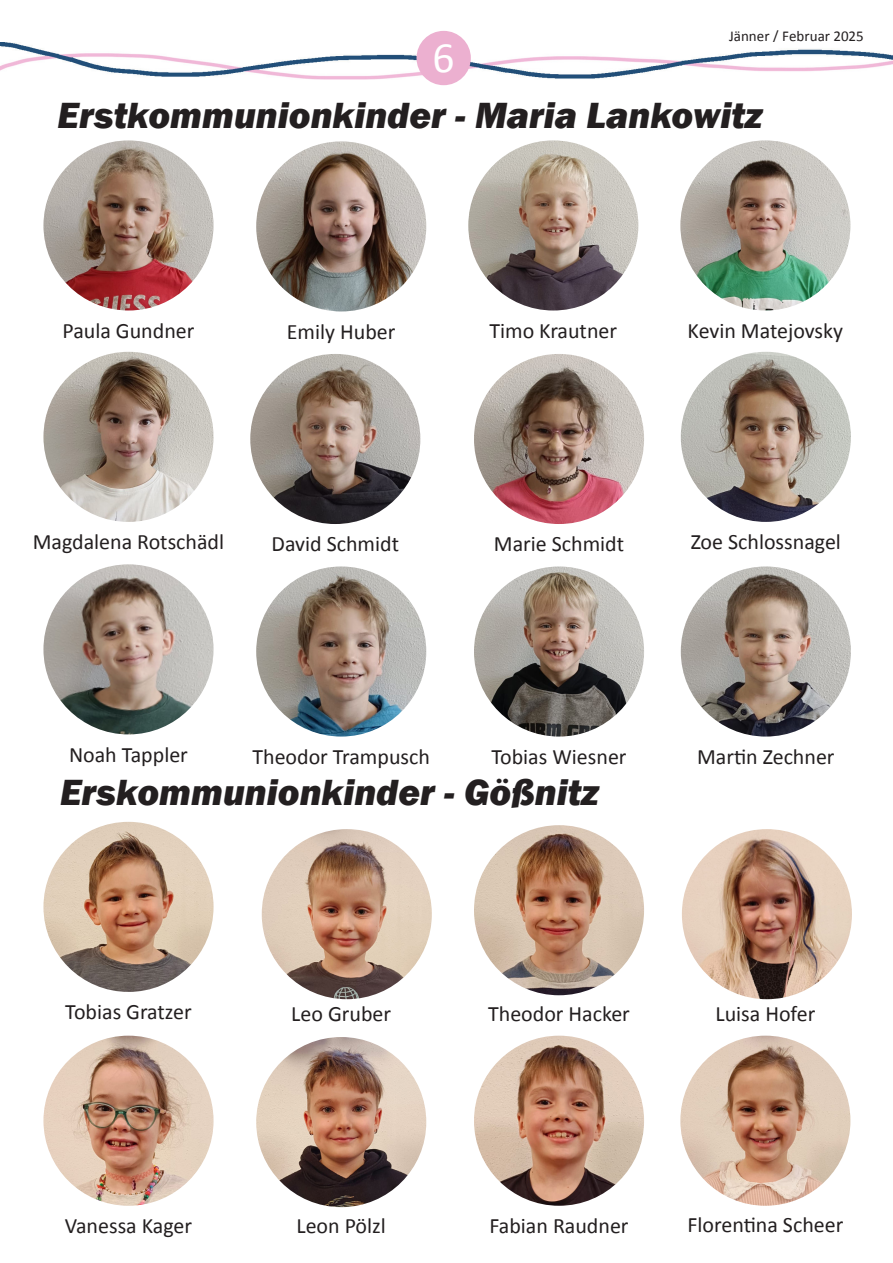
<style>
.page{position:relative;width:893px;height:1263px;background:#fff}
.page>*{position:absolute;margin:0;border:0;box-sizing:border-box;transform-origin:0 0}
.t1{font:43.5px "Calibri";color:#fff}
.t2{font:italic 800 37.5px "Franklin Gothic";color:#231f20}
.t3{font:21.9px "Calibri";color:#231f20}
.t4{font:15px "Calibri";color:#231f20}
</style>
<div class="page">
<img style="left:0;top:43px;width:893px;height:37px">
<div style="left:416px;top:31px;width:55px;height:54px;background:#ecb0d0;border-radius:50%"></div>
<img style="left:682px;top:829px;width:170px;height:170px;border-radius:85px">
<img style="left:262px;top:829px;width:170px;height:170px;border-radius:85px">
<img style="left:256px;top:1037px;width:170px;height:170px;border-radius:85px">
<img style="left:43px;top:1036px;width:171px;height:170px;border-radius:85px">
<img style="left:43px;top:822px;width:171px;height:170px;border-radius:85px">
<img style="left:474px;top:825px;width:170px;height:170px;border-radius:85px">
<img style="left:680px;top:1036px;width:170px;height:170px;border-radius:85px">
<img style="left:474px;top:354px;width:170px;height:170px;border-radius:85px">
<img style="left:468px;top:140px;width:170px;height:170px;border-radius:85px">
<img style="left:681px;top:566px;width:170px;height:170px;border-radius:85px">
<img style="left:43px;top:140px;width:171px;height:170px;border-radius:85px">
<img style="left:474px;top:566px;width:170px;height:170px;border-radius:85px">
<img style="left:250px;top:354px;width:170px;height:170px;border-radius:85px">
<img style="left:43px;top:352px;width:171px;height:170px;border-radius:85px">
<img style="left:256px;top:141px;width:170px;height:170px;border-radius:85px">
<img style="left:43px;top:564px;width:171px;height:170px;border-radius:85px">
<img style="left:681px;top:352px;width:170px;height:170px;border-radius:85px">
<img style="left:256px;top:566px;width:170px;height:170px;border-radius:85px">
<img style="left:474px;top:1036px;width:170px;height:170px;border-radius:85px">
<img style="left:680px;top:140px;width:170px;height:170px;border-radius:85px">
<p class="t4" style="left:729px;top:26px;width:136px">Jänner / Februar 2025</p>
<p class="t1" style="left:433px;top:27px;width:24px">6</p>
<p class="t2" style="left:58px;top:91px;width:707px">Erstkommunionkinder - Maria Lankowitz</p>
<p class="t3" style="left:62px;top:315px;width:134px">Paula Gundner</p>
<p class="t3" style="left:287px;top:316px;width:110px">Emily Huber</p>
<p class="t3" style="left:489px;top:315px;width:129px">Timo Krautner</p>
<p class="t3" style="left:688px;top:315px;width:157px">Kevin Matejovsky</p>
<p class="t3" style="left:33px;top:527px;width:193px">Magdalena Rotschädl</p>
<p class="t3" style="left:272px;top:529px;width:129px">David Schmidt</p>
<p class="t3" style="left:494px;top:529px;width:132px">Marie Schmidt</p>
<p class="t3" style="left:691px;top:527px;width:152px">Zoe Schlossnagel</p>
<p class="t3" style="left:69px;top:739px;width:120px">Noah Tappler</p>
<p class="t3" style="left:252px;top:741px;width:179px">Theodor Trampusch</p>
<p class="t3" style="left:491px;top:741px;width:137px">Tobias Wiesner</p>
<p class="t3" style="left:697px;top:741px;width:139px">Martin Zechner</p>
<p class="t2" style="left:60px;top:768px;width:540px">Erskommunionkinder - Gößnitz</p>
<p class="t3" style="left:65px;top:997px;width:128px">Tobias Gratzer</p>
<p class="t3" style="left:488px;top:999px;width:143px">Theodor Hacker</p>
<p class="t3" style="left:291px;top:999px;width:101px">Leo Gruber</p>
<p class="t3" style="left:715px;top:999px;width:101px">Luisa Hofer</p>
<p class="t3" style="left:65px;top:1211px;width:129px">Vanessa Kager</p>
<p class="t3" style="left:296px;top:1211px;width:91px">Leon Pölzl</p>
<p class="t3" style="left:489px;top:1211px;width:141px">Fabian Raudner</p>
<p class="t3" style="left:687px;top:1209px;width:157px">Florentina Scheer</p>
</div>
